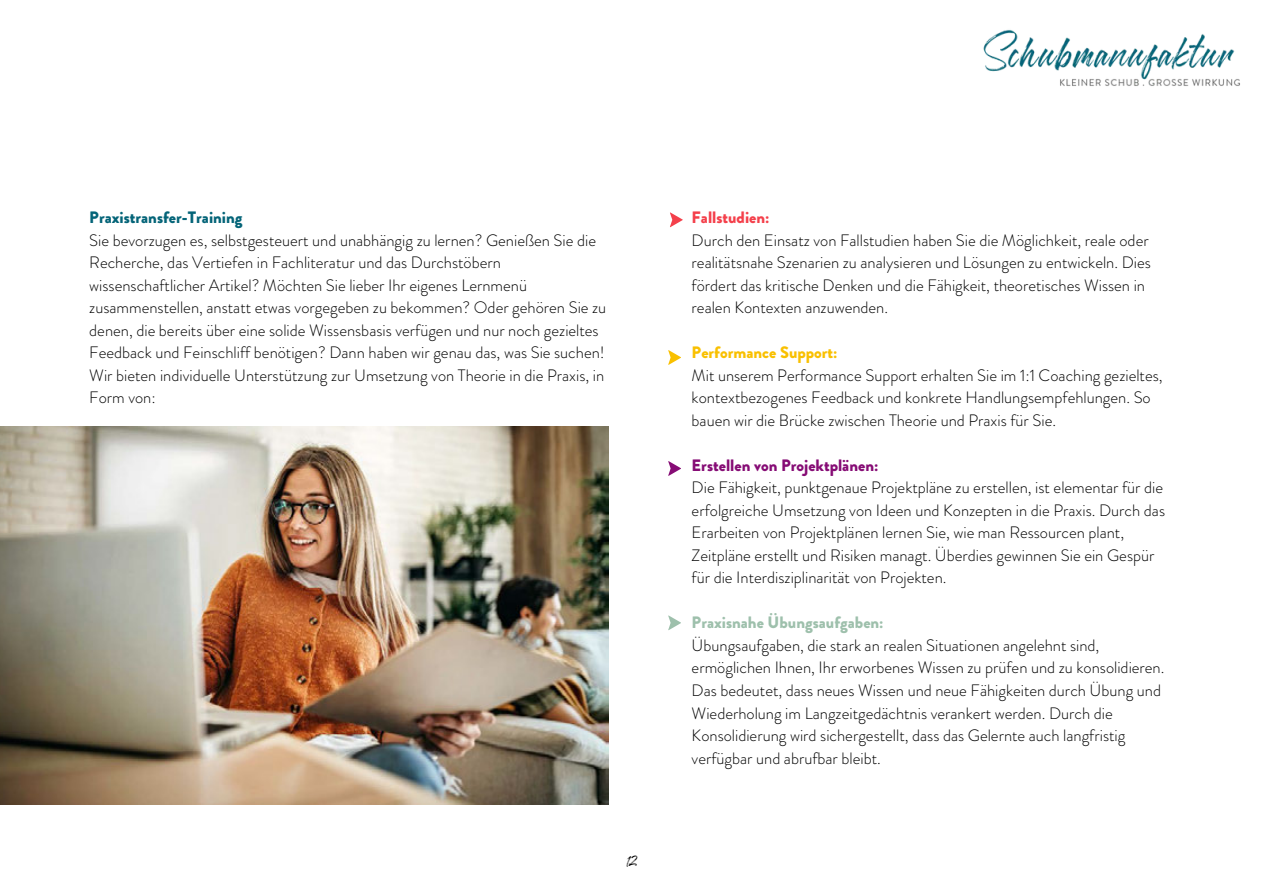
<style>
.page{position:relative;width:1263px;height:894px;background:#fff}
.page>*{position:absolute;margin:0;border:0;box-sizing:border-box;transform-origin:0 0}
.t1{font:21px "Fudelines NUGS";color:#000}
.t2{font:300 16.5px/22.5px "Brandon Grotesque";color:#000}
.t3{font:900 16.5px "Brandon Grotesque W01";color:#860c75}
.t4{font:900 16.5px "Brandon Grotesque W01";color:#9ec0ac}
.t5{font:900 16.5px "Brandon Grotesque W01";color:#046478}
.t6{font:900 16.5px "Brandon Grotesque W01";color:#f9c000}
.t7{font:900 16.5px "Brandon Grotesque W01";color:#f4404b}
</style>
<div class="page">
<svg style="left:668px;top:615px;width:13px;height:15px"></svg>
<svg style="left:670px;top:212px;width:12px;height:15px"></svg>
<svg style="left:668px;top:350px;width:13px;height:14px"></svg>
<svg style="left:668px;top:461px;width:13px;height:14px"></svg>
<img style="left:0;top:426px;width:608px;height:378px">
<img style="left:983px;top:29px;width:257px;height:57px">
<p class="t5" style="left:89px;top:206px;width:155px">Praxistransfer-Training</p>
<p class="t2" style="left:89px;top:229px;width:518px">Sie bevorzugen es, selbstgesteuert und unabhängig zu lernen? Genießen Sie die Recherche, das Vertiefen in Fachliteratur und das Durchstöbern wissenschaftlicher Artikel? Möchten Sie lieber Ihr eigenes Lernmenü zusammenstellen, anstatt etwas vorgegeben zu bekommen? Oder gehören Sie zu denen, die bereits über eine solide Wissensbasis verfügen und nur noch gezieltes Feedback und Feinschliff benötigen? Dann haben wir genau das, was Sie suchen!<br>Wir bieten individuelle Unterstützung zur Umsetzung von Theorie in die Praxis, in Form von:</p>
<p class="t1" style="left:627px;top:850px;width:11px">12</p>
<p class="t7" style="left:692px;top:206px;width:79px">Fallstudien:</p>
<p class="t2" style="left:692px;top:229px;width:461px">Durch den Einsatz von Fallstudien haben Sie die Möglichkeit, reale oder realitätsnahe Szenarien zu analysieren und Lösungen zu entwickeln. Dies fördert das kritische Denken und die Fähigkeit, theoretisches Wissen in realen Kontexten anzuwenden.</p>
<p class="t6" style="left:692px;top:341px;width:147px">Performance Support:</p>
<p class="t2" style="left:692px;top:364px;width:472px">Mit unserem Performance Support erhalten Sie im 1:1 Coaching gezieltes, kontextbezogenes Feedback und konkrete Handlungsempfehlungen. So bauen wir die Brücke zwischen Theorie und Praxis für Sie.</p>
<p class="t3" style="left:692px;top:453px;width:188px">Erstellen von Projektplänen:</p>
<p class="t2" style="left:692px;top:476px;width:475px">Die Fähigkeit, punktgenaue Projektpläne zu erstellen, ist elementar für die erfolgreiche Umsetzung von Ideen und Konzepten in die Praxis. Durch das Erarbeiten von Projektplänen lernen Sie, wie man Ressourcen plant, Zeitpläne erstellt und Risiken managt. Überdies gewinnen Sie ein Gespür für die Interdisziplinarität von Projekten.</p>
<p class="t4" style="left:692px;top:611px;width:193px">Praxisnahe Übungsaufgaben:</p>
<p class="t2" style="left:692px;top:634px;width:474px">Übungsaufgaben, die stark an realen Situationen angelehnt sind, ermöglichen Ihnen, Ihr erworbenes Wissen zu prüfen und zu konsolidieren.<br>Das bedeutet, dass neues Wissen und neue Fähigkeiten durch Übung und Wiederholung im Langzeitgedächtnis verankert werden. Durch die Konsolidierung wird sichergestellt, dass das Gelernte auch langfristig verfügbar und abrufbar bleibt.</p>
</div>
